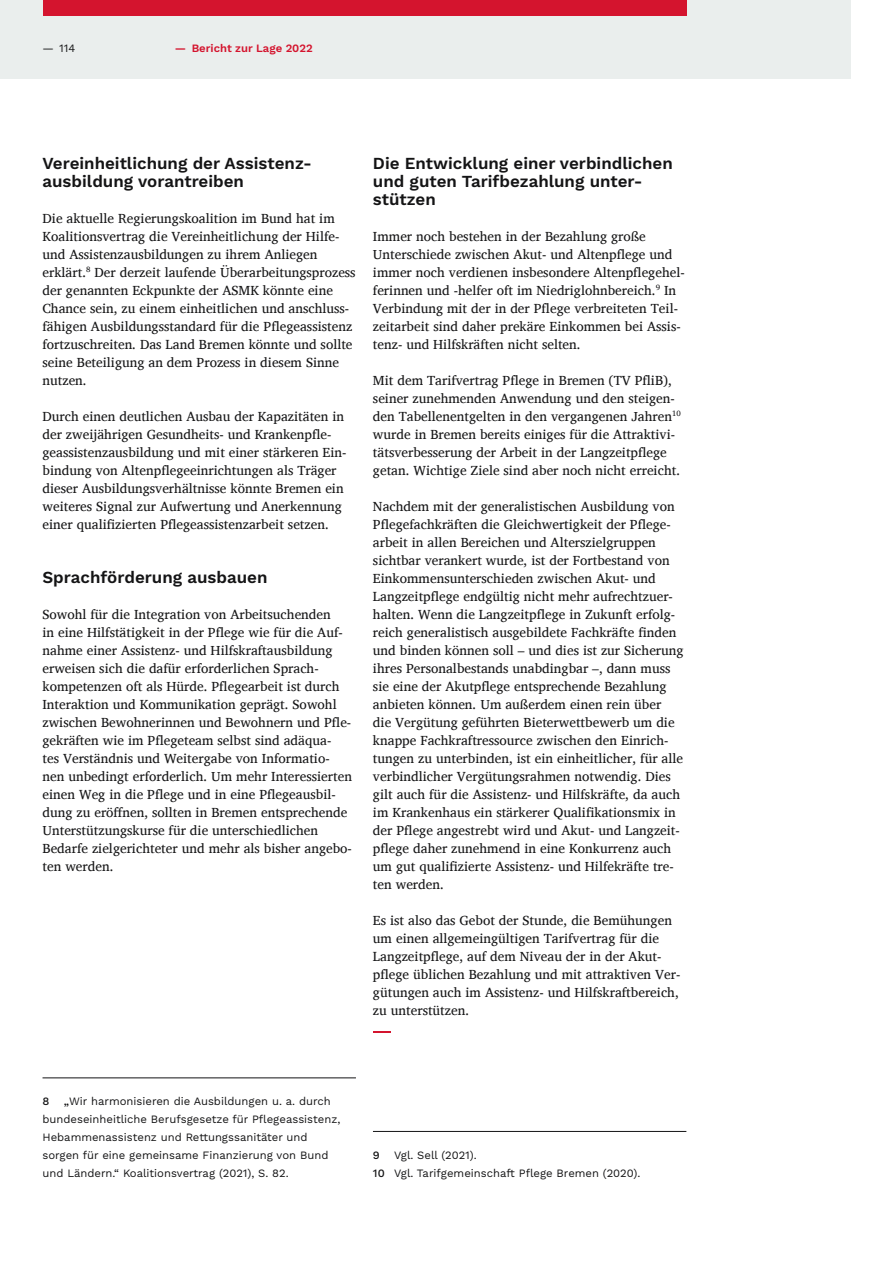
<style>
.page{position:relative;width:893px;height:1263px;background:#fff}
.page>*{position:absolute;margin:0;border:0;box-sizing:border-box;transform-origin:0 0}
.t1{font:600 16.8px/18px "Work Sans";color:#141415}
.t2{font:13.5px/18px "Charis SIL";color:#141415}
.t3{font:11.25px/18px "Work Sans";color:#141415}
.t4{font:600 11.25px "Work Sans";color:#d4142e}
.t5{font:500 11.25px "Work Sans";color:#141415}
.s1{font-weight:500}
</style>
<div class="page">
<div style="left:0;top:0;width:850px;height:79px;background:#eaeeed"></div>
<div style="left:43px;top:0;width:644px;height:16px;background:#d4142e"></div>
<hr style="left:373px;top:1131px;width:313px;height:1px;background:#141415">
<hr style="left:43px;top:1077px;width:313px;height:1px;background:#141415">
<svg style="left:373px;top:1031px;width:17px;height:2px"></svg>
<p class="t3" style="left:43px;top:39px;width:34px">— 114</p>
<p class="t4" style="left:175px;top:41px;width:140px">— Bericht zur Lage 2022</p>
<p class="t1" style="left:43px;top:155px;width:271px">Vereinheitlichung der Assistenz&shy;ausbildung vorantreiben</p>
<p class="t2" style="left:43px;top:209px;width:315px">Die aktuelle Regierungskoalition im Bund hat im Koalitionsvertrag die Vereinheitlichung der Hilfe&shy;und Assistenzausbildungen zu ihrem Anliegen erklärt.<sup>8</sup> Der derzeit laufende Überarbeitungsprozess der genannten Eckpunkte der ASMK könnte eine Chance sein, zu einem einheitlichen und anschluss&shy;fähigen Ausbildungsstandard für die Pflegeassistenz fortzuschreiten. Das Land Bremen könnte und sollte seine Beteiligung an dem Prozess in diesem Sinne nutzen.</p>
<p class="t2" style="left:43px;top:407px;width:305px">Durch einen deutlichen Ausbau der Kapazitäten in der zweijährigen Gesundheits- und Krankenpfle&shy;geassistenzausbildung und mit einer stärkeren Ein&shy;bindung von Altenpflegeeinrichtungen als Träger dieser Ausbildungsverhältnisse könnte Bremen ein weiteres Signal zur Aufwertung und Anerkennung einer qualifizierten Pflegeassistenzarbeit setzen.</p>
<p class="t1" style="left:43px;top:569px;width:226px">Sprachförderung ausbauen</p>
<p class="t2" style="left:43px;top:605px;width:311px">Sowohl für die Integration von Arbeitsuchenden<br>in eine Hilfstätigkeit in der Pflege wie für die Auf&shy;nahme einer Assistenz- und Hilfskraftausbildung erweisen sich die dafür erforderlichen Sprach&shy;kompetenzen oft als Hürde. Pflegearbeit ist durch Interaktion und Kommunikation geprägt. Sowohl zwischen Bewohnerinnen und Bewohnern und Pfle&shy;gekräften wie im Pflegeteam selbst sind adäqua-<br>tes Verständnis und Weitergabe von Informatio&shy;nen unbedingt erforderlich. Um mehr Interessierten einen Weg in die Pflege und in eine Pflegeausbil&shy;dung zu eröffnen, sollten in Bremen entsprechende Unterstützungskurse für die unterschiedlichen Bedarfe zielgerichteter und mehr als bisher angebo&shy;ten werden.</p>
<p class="t1" style="left:373px;top:155px;width:301px">Die Entwicklung einer verbindlichen und guten Tarifbezahlung unter&shy;stützen</p>
<p class="t2" style="left:373px;top:227px;width:313px">Immer noch bestehen in der Bezahlung große Unterschiede zwischen Akut- und Altenpflege und immer noch verdienen insbesondere Altenpflegehel&shy;ferinnen und -helfer oft im Niedriglohnbereich.<sup>9</sup> In Verbindung mit der in der Pflege verbreiteten Teil&shy;zeitarbeit sind daher prekäre Einkommen bei Assis&shy;tenz- und Hilfskräften nicht selten.</p>
<p class="t2" style="left:373px;top:371px;width:309px">Mit dem Tarifvertrag Pflege in Bremen (TV PfliB), seiner zunehmenden Anwendung und den steigen&shy;den Tabellenentgelten in den vergangenen Jahren<sup>10 </sup>wurde in Bremen bereits einiges für die Attraktivi&shy;tätsverbesserung der Arbeit in der Langzeitpflege getan. Wichtige Ziele sind aber noch nicht erreicht.</p>
<p class="t2" style="left:373px;top:497px;width:312px">Nachdem mit der generalistischen Ausbildung von Pflegefachkräften die Gleichwertigkeit der Pflege&shy;arbeit in allen Bereichen und Alterszielgruppen sichtbar verankert wurde, ist der Fortbestand von Einkommensunterschieden zwischen Akut- und Langzeitpflege endgültig nicht mehr aufrechtzuer&shy;halten. Wenn die Langzeitpflege in Zukunft erfolg&shy;reich generalistisch ausgebildete Fachkräfte finden und binden können soll – und dies ist zur Sicherung ihres Personalbestands unabdingbar –, dann muss sie eine der Akutpflege entsprechende Bezahlung anbieten können. Um außerdem einen rein über<br>die Vergütung geführten Bieterwettbewerb um die knappe Fachkraftressource zwischen den Einrich&shy;tungen zu unterbinden, ist ein einheitlicher, für alle verbindlicher Vergütungsrahmen notwendig. Dies gilt auch für die Assistenz- und Hilfskräfte, da auch im Krankenhaus ein stärkerer Qualifikationsmix in der Pflege angestrebt wird und Akut- und Langzeit&shy;pflege daher zunehmend in eine Konkurrenz auch um gut qualifizierte Assistenz- und Hilfekräfte tre&shy;ten werden.</p>
<p class="t2" style="left:373px;top:911px;width:309px">Es ist also das Gebot der Stunde, die Bemühungen um einen allgemeingültigen Tarifvertrag für die Langzeitpflege, auf dem Niveau der in der Akut&shy;pflege üblichen Bezahlung und mit attraktiven Ver&shy;gütungen auch im Assistenz- und Hilfskraftbereich, zu unterstützen.</p>
<p class="t3" style="left:43px;top:1092px;width:299px;text-indent:21px"><span class="s1">„</span>Wir harmonisieren die Ausbildungen u. a. durch bundeseinheitliche Berufsgesetze für Pflegeassistenz, Hebammenassistenz und Rettungssanitäter und sorgen für eine gemeinsame Finanzierung von Bund und Ländern.“ Koalitionsvertrag (2021), S. 82.</p>
<p class="t5" style="left:43px;top:1094px;width:8px">8</p>
<p class="t3" style="left:373px;top:1146px;width:269px;text-indent:21px">Vgl. Sell (2021).<br><span class="s1">10</span> Vgl. Tarifgemeinschaft Pflege Bremen (2020).</p>
<p class="t5" style="left:373px;top:1148px;width:8px">9</p>
</div>
